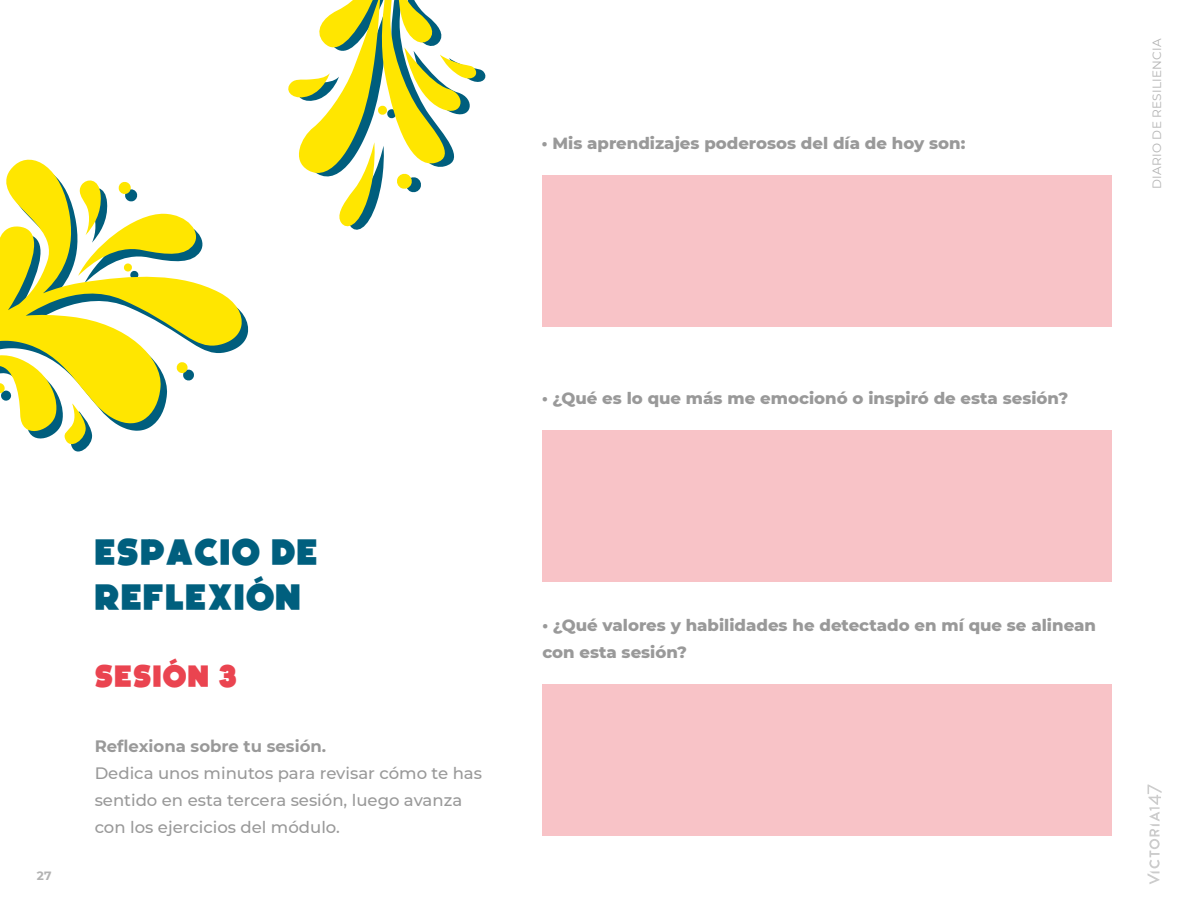
<style>
.page{position:relative;width:1188px;height:918px;background:#fff}
.page>*{position:absolute;margin:0;border:0;box-sizing:border-box;transform-origin:0 0}
.t1{font:37.5px/45px "Boldfinger";letter-spacing:.03em;color:#005f7e}
.t2{font:31.5px "Boldfinger";letter-spacing:.03em;color:#ea4450}
.t3{font:800 16.5px/27px "Montserrat";color:#999}
.t4{font:500 16.5px/27px "Montserrat";color:#999}
.t5{font:700 16.5px "Montserrat";color:#999}
.t6{font:12px "Montserrat";letter-spacing:.02em;color:#b3b3b3}
.t7{font:700 12px "Montserrat";color:#b3b3b3}
.s1{font-weight:900}
</style>
<div class="page">
<svg style="left:1147px;top:785px;width:15px;height:99px"></svg>
<div style="left:542px;top:176px;width:570px;height:151px;background:#f8c3c7"></div>
<div style="left:542px;top:430px;width:570px;height:151px;background:#f8c3c7"></div>
<div style="left:542px;top:684px;width:570px;height:152px;background:#f8c3c7"></div>
<svg style="left:115px;top:316px;width:134px;height:115px"></svg>
<svg style="left:0;top:159px;width:244px;height:264px"></svg>
<svg style="left:176px;top:361px;width:19px;height:20px"></svg>
<svg style="left:0;top:346px;width:93px;height:106px"></svg>
<svg style="left:77px;top:177px;width:131px;height:106px"></svg>
<svg style="left:288px;top:0;width:198px;height:230px"></svg>
<p class="t3" style="left:542px;top:129px;width:425px"><span class="s1">·</span> Mis aprendizajes poderosos del día de hoy son:</p>
<p class="t6" style="left:1149px;top:189px;width:152px;rotate:-90deg">DIARIO DE RESILIENCIA</p>
<p class="t7" style="left:37px;top:867px;width:16px">27</p>
<h1 class="t1" style="left:95px;top:529px;width:225px">ESPACIO DE<br>REFLEXIÓN</h1>
<h2 class="t2" style="left:95px;top:658px;width:144px">SESIÓN 3</h2>
<p class="t5" style="left:95px;top:734px;width:233px">Reflexiona sobre tu sesión.</p>
<p class="t4" style="left:95px;top:759px;width:389px">Dedica unos minutos para revisar cómo te has sentido en esta tercera sesión, luego avanza con los ejercicios del módulo.</p>
<p class="t3" style="left:542px;top:383px;width:528px"><span class="s1">·</span> ¿Qué es lo que más me emocionó o inspiró de esta sesión?</p>
<p class="t3" style="left:542px;top:611px;width:555px"><span class="s1">·</span> ¿Qué valores y habilidades he detectado en mí que se alinean con esta sesión?</p>
</div>
